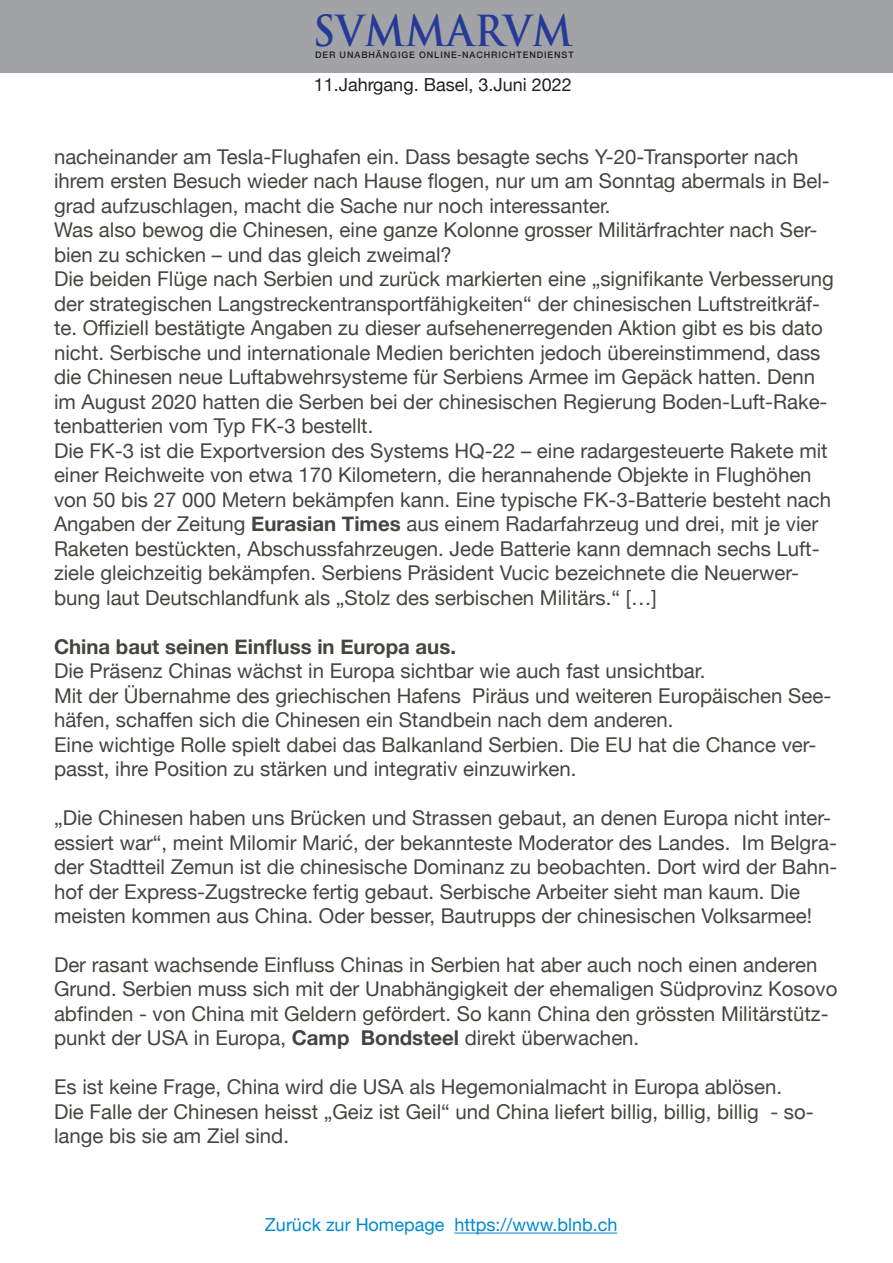
<style>
.page{position:relative;width:893px;height:1263px;background:#fff}
.page>*{position:absolute;margin:0;border:0;box-sizing:border-box;transform-origin:0 0}
.t1{font:700 41.7px "Trajan Pro";letter-spacing:.01em;color:#253b97;scale:.93 1}
.t2{font:20.4px/24.5px "Helvetica Neue";color:#41473e}
.t3{font:700 20.4px "Helvetica Neue";color:#41473e}
.t4{font:18px "Helvetica Neue";color:#008ad0}
.t5{font:18px "Helvetica Neue";color:#231f20}
.t6{font:500 9px "Helvetica Neue";letter-spacing:.1em;color:#231f20}
.s1{font-weight:700}
</style>
<div class="page">
<hr style="left:454px;top:1232px;width:163px;height:1px;background:#008ad0">
<div style="left:0;top:1px;width:893px;height:72px;background:#a1a3a6"></div>
<h1 class="t1" style="left:313px;top:5px;width:281px">SVMMARVM</h1>
<p class="t6" style="left:315px;top:47px;width:260px">DER UNABHÄNGIGE ONLINE-NACHRICHTENDIENST</p>
<p class="t5" style="left:314px;top:72px;width:259px">11.Jahrgang. Basel, 3.Juni 2022</p>
<p class="t2" style="left:54px;top:146px;width:777px">nacheinander am Tesla-Flughafen ein. Dass besagte sechs Y-20-Transporter nach ihrem ersten Besuch wieder nach Hause flogen, nur um am Sonntag abermals in Bel&shy;grad aufzuschlagen, macht die Sache nur noch interessanter.</p>
<p class="t2" style="left:54px;top:219px;width:765px">Was also bewog die Chinesen, eine ganze Kolonne grosser Militärfrachter nach Ser&shy;bien zu schicken – und das gleich zweimal?</p>
<p class="t2" style="left:54px;top:268px;width:781px">Die beiden Flüge nach Serbien und zurück markierten eine „signifikante Verbesserung der strategischen Langstreckentransportfähigkeiten“ der chinesischen Luftstreitkräf&shy;te. Offiziell bestätigte Angaben zu dieser aufsehenerregenden Aktion gibt es bis dato nicht. Serbische und internationale Medien berichten jedoch übereinstimmend, dass die Chinesen neue Luftabwehrsysteme für Serbiens Armee im Gepäck hatten. Denn im August 2020 hatten die Serben bei der chinesischen Regierung Boden-Luft-Rake&shy;tenbatterien vom Typ FK-3 bestellt.</p>
<p class="t2" style="left:54px;top:439px;width:778px">Die FK-3 ist die Exportversion des Systems HQ-22 – eine radargesteuerte Rakete mit einer Reichweite von etwa 170 Kilometern, die herannahende Objekte in Flughöhen von 50 bis 27 000 Metern bekämpfen kann. Eine typische FK-3-Batterie besteht nach Angaben der Zeitung <span class="s1">Eurasian Times</span> aus einem Radarfahrzeug und drei, mit je vier Raketen bestückten, Abschussfahrzeugen. Jede Batterie kann demnach sechs Luft&shy;ziele gleichzeitig bekämpfen. Serbiens Präsident Vucic bezeichnete die Neuerwer&shy;bung laut Deutschlandfunk als „Stolz des serbischen Militärs.“ […]</p>
<p class="t3" style="left:54px;top:630px;width:403px">China baut seinen Einfluss in Europa aus.</p>
<p class="t2" style="left:54px;top:660px;width:653px">Die Präsenz Chinas wächst in Europa sichtbar wie auch fast unsichtbar.</p>
<p class="t2" style="left:54px;top:684px;width:779px">Mit der Übernahme des griechischen Hafens Piräus und weiteren Europäischen See&shy;häfen, schaffen sich die Chinesen ein Standbein nach dem anderen.</p>
<p class="t2" style="left:54px;top:733px;width:764px">Eine wichtige Rolle spielt dabei das Balkanland Serbien. Die EU hat die Chance ver&shy;passt, ihre Position zu stärken und integrativ einzuwirken.</p>
<p class="t2" style="left:54px;top:807px;width:785px">„Die Chinesen haben uns Brücken und Strassen gebaut, an denen Europa nicht inter&shy;essiert war“, meint Milomir Marić, der bekannteste Moderator des Landes. Im Belgra&shy;der Stadtteil Zemun ist die chinesische Dominanz zu beobachten. Dort wird der Bahn&shy;hof der Express-Zugstrecke fertig gebaut. Serbische Arbeiter sieht man kaum. Die meisten kommen aus China. Oder besser, Bautrupps der chinesischen Volksarmee!</p>
<p class="t2" style="left:54px;top:954px;width:785px">Der rasant wachsende Einfluss Chinas in Serbien hat aber auch noch einen anderen Grund. Serbien muss sich mit der Unabhängigkeit der ehemaligen Südprovinz Kosovo abfinden - von China mit Geldern gefördert. So kann China den grössten Militärstütz&shy;punkt der USA in Europa, <span class="s1">Camp Bondsteel</span> direkt überwachen.</p>
<p class="t2" style="left:54px;top:1076px;width:730px">Es ist keine Frage, China wird die USA als Hegemonialmacht in Europa ablösen.</p>
<p class="t2" style="left:54px;top:1100px;width:761px">Die Falle der Chinesen heisst „Geiz ist Geil“ und China liefert billig, billig, billig - so&shy;lange bis sie am Ziel sind.</p>
<p class="t4" style="left:265px;top:1212px;width:354px">Zurück zur Homepage https://www.blnb.ch</p>
</div>
